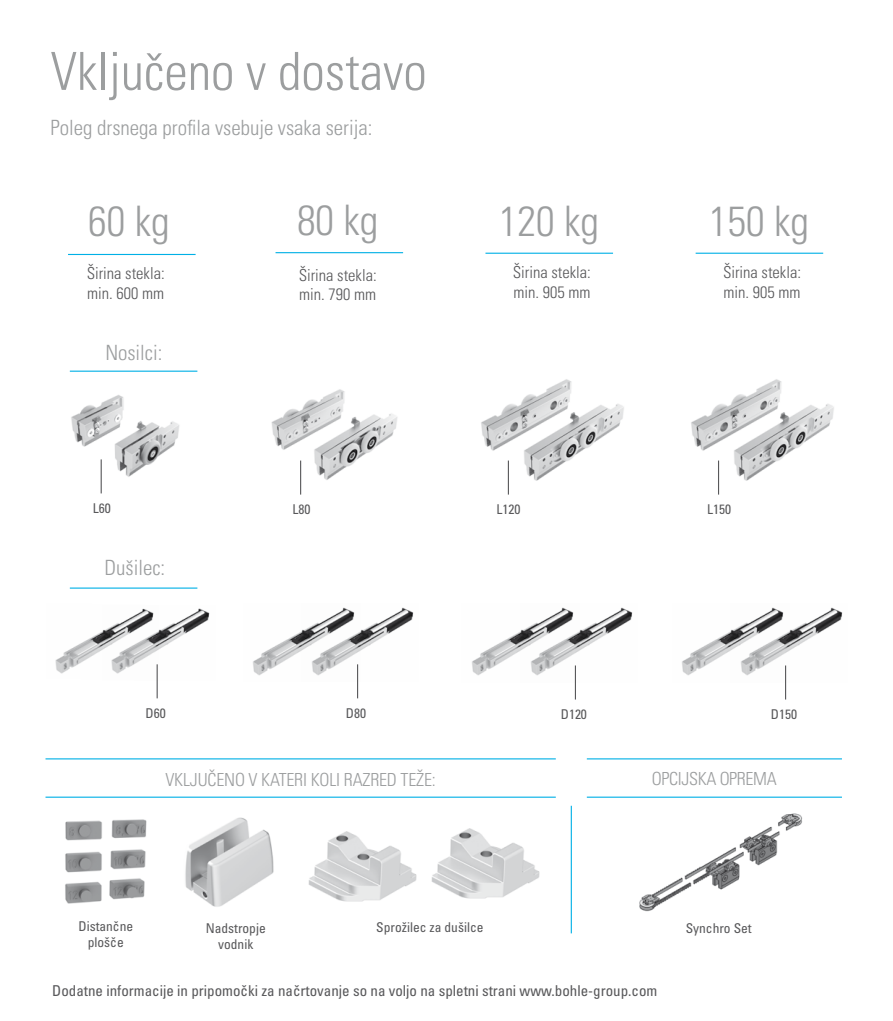
<style>
.page{position:relative;width:893px;height:1021px;background:#fff}
.page>*{position:absolute;margin:0;border:0;box-sizing:border-box;transform-origin:0 0}
.t1{font:52.5px "Univers LTCYR 47 Light Cond";color:#9c9e9f}
.t2{font:42px "Univers LTCYR 47 Light Cond";color:#9c9e9f}
.t3{font:21px "Univers LTCYR 47 Light Cond";color:#9c9e9f}
.t4{font:18px "Univers LTCYR 47 Light Cond";letter-spacing:-.01em;color:#9c9e9f}
.t5{font:16.5px/19.8px "Univers LTCYR 47 Light Cond";color:#58585a}
.t6{font:condensed 15px "Univers LTCYR 57";color:#58585a}
.t7{font:condensed 13.5px/16.2px "Univers LTCYR 57";color:#58585a;text-align:center}
</style>
<div class="page">
<img style="left:185px;top:817px;width:89px;height:90px">
<img style="left:65px;top:820px;width:37px;height:84px">
<img style="left:109px;top:819px;width:38px;height:81px">
<img style="left:308px;top:831px;width:109px;height:71px">
<img style="left:431px;top:828px;width:109px;height:71px">
<img style="left:639px;top:813px;width:164px;height:99px">
<img style="left:55px;top:632px;width:47px;height:42px">
<img style="left:102px;top:608px;width:108px;height:72px">
<img style="left:71px;top:395px;width:109px;height:90px">
<img style="left:271px;top:389px;width:127px;height:95px">
<img style="left:253px;top:630px;width:49px;height:46px">
<img style="left:302px;top:607px;width:112px;height:75px">
<img style="left:691px;top:379px;width:143px;height:116px">
<img style="left:682px;top:630px;width:49px;height:46px">
<img style="left:731px;top:607px;width:112px;height:75px">
<img style="left:481px;top:379px;width:143px;height:116px">
<img style="left:472px;top:632px;width:48px;height:44px">
<img style="left:520px;top:607px;width:113px;height:75px">
<hr style="left:68px;top:254px;width:128px;height:1px;background:#00b0e6">
<hr style="left:276px;top:252px;width:127px;height:1px;background:#00b0e6">
<hr style="left:696px;top:253px;width:127px;height:1px;background:#00b0e6">
<hr style="left:46px;top:758px;width:510px;height:1px;background:#00b0e6">
<hr style="left:46px;top:796px;width:510px;height:1px;background:#00b0e6">
<hr style="left:587px;top:758px;width:255px;height:1px;background:#00b0e6">
<hr style="left:587px;top:796px;width:255px;height:1px;background:#00b0e6">
<hr style="left:571px;top:805px;width:1px;height:128px;background:#00b0e6">
<hr style="left:485px;top:253px;width:128px;height:1px;background:#00b0e6">
<hr style="left:70px;top:370px;width:127px;height:2px;background:#00b0e6">
<hr style="left:70px;top:587px;width:127px;height:1px;background:#00b0e6">
<hr style="left:101px;top:459px;width:1px;height:34px;background:#58585a">
<hr style="left:157px;top:664px;width:1px;height:34px;background:#58585a">
<hr style="left:300px;top:460px;width:1px;height:34px;background:#58585a">
<hr style="left:357px;top:664px;width:1px;height:34px;background:#58585a">
<hr style="left:718px;top:460px;width:1px;height:34px;background:#58585a">
<hr style="left:785px;top:665px;width:1px;height:34px;background:#58585a">
<hr style="left:508px;top:460px;width:1px;height:34px;background:#58585a">
<hr style="left:575px;top:665px;width:1px;height:34px;background:#58585a">
<h1 class="t1" style="left:51px;top:36px;width:378px">Vključeno v dostavo</h1>
<p class="t3" style="left:51px;top:113px;width:323px">Poleg drsnega profila vsebuje vsaka serija:</p>
<h2 class="t2" style="left:88px;top:192px;width:83px">60 kg</h2>
<p class="t5" style="left:87px;top:262px;width:79px">Širina stekla: min. 600 mm</p>
<p class="t3" style="left:105px;top:338px;width:59px">Nosilci:</p>
<h2 class="t2" style="left:297px;top:192px;width:83px">80 kg</h2>
<p class="t5" style="left:299px;top:264px;width:79px">Širina stekla: min. 790 mm</p>
<h2 class="t2" style="left:499px;top:193px;width:102px">120 kg</h2>
<p class="t5" style="left:513px;top:261px;width:79px">Širina stekla: min. 905 mm</p>
<h2 class="t2" style="left:709px;top:193px;width:102px">150 kg</h2>
<p class="t5" style="left:723px;top:261px;width:79px">Širina stekla: min. 905 mm</p>
<p class="t7" style="left:93px;top:499px;width:19px">L60</p>
<p class="t7" style="left:292px;top:500px;width:19px">L80</p>
<p class="t7" style="left:497px;top:500px;width:25px">L120</p>
<p class="t7" style="left:707px;top:500px;width:25px">L150</p>
<p class="t3" style="left:105px;top:553px;width:62px">Dušilec:</p>
<p class="t7" style="left:145px;top:704px;width:22px">D60</p>
<p class="t7" style="left:346px;top:704px;width:22px">D80</p>
<p class="t7" style="left:561px;top:705px;width:28px">D120</p>
<p class="t7" style="left:771px;top:705px;width:28px">D150</p>
<p class="t4" style="left:165px;top:767px;width:272px">VKLJUČENO V KATERI KOLI RAZRED TEŽE:</p>
<p class="t4" style="left:652px;top:766px;width:126px">OPCIJSKA OPREMA</p>
<p class="t7" style="left:78px;top:917px;width:56px">Distančne plošče</p>
<p class="t7" style="left:206px;top:919px;width:61px">Nadstropje vodnik</p>
<p class="t7" style="left:376px;top:918px;width:109px">Sprožilec za dušilce</p>
<p class="t7" style="left:686px;top:919px;width:68px">Synchro Set</p>
<p class="t6" style="left:52px;top:981px;width:607px">Dodatne informacije in pripomočki za načrtovanje so na voljo na spletni strani www.bohle-group.com</p>
</div>
